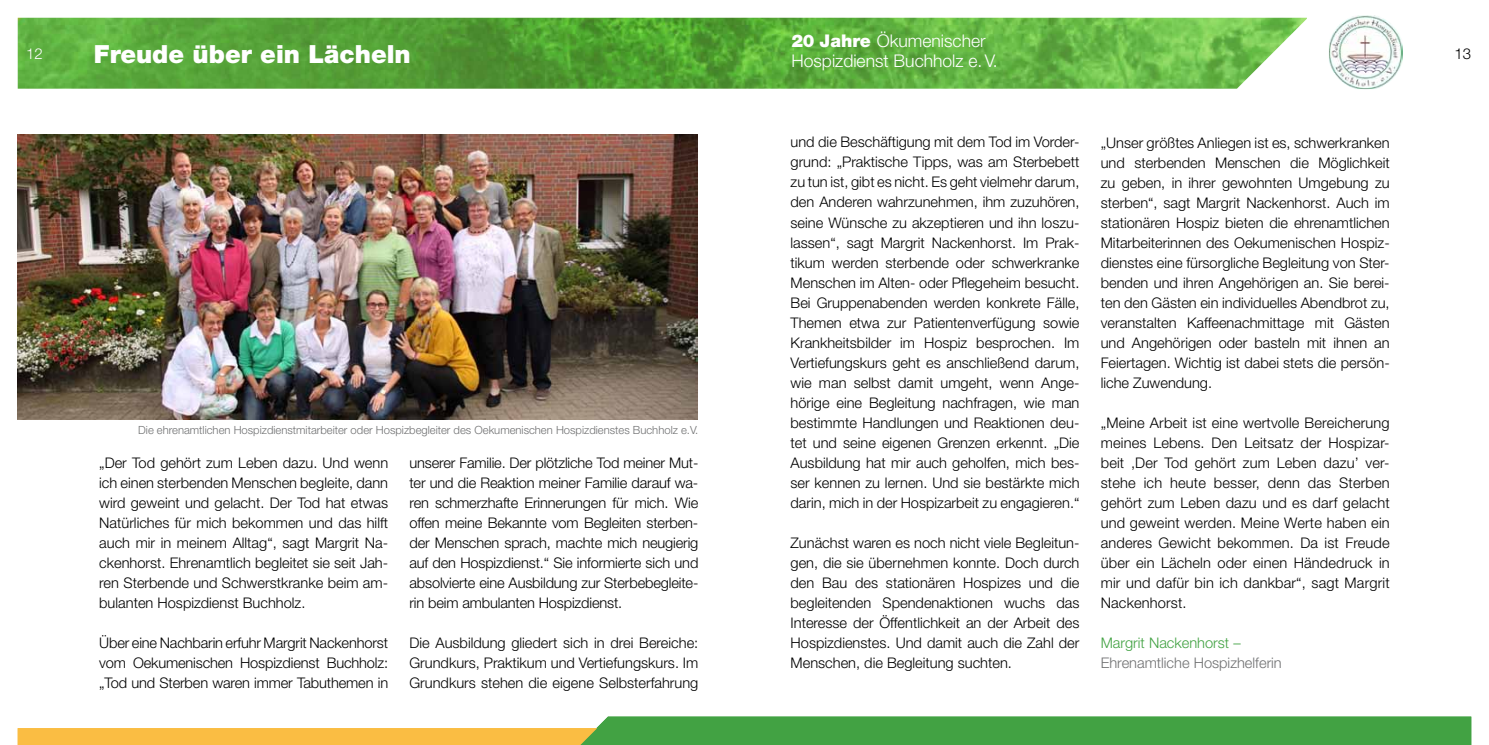
<style>
.page{position:relative;width:1489px;height:745px;background:#fff}
.page>*{position:absolute;margin:0;border:0;box-sizing:border-box;transform-origin:0 0}
.t1{font:900 25px "Helvetica Neue LT";color:#fff}
.t2{font:300 17.5px/20px "Helvetica Neue LT";color:#fff}
.t3{font:300 15px "Helvetica Neue LT";color:#fff}
.t4{font:300 15px "Helvetica Neue LT";color:#000}
.t5{font:300 14.62px/20px "Helvetica Neue LT";color:#000;text-align:justify}
.t6{font:300 14.62px "Helvetica Neue LT";color:#707172}
.t7{font:300 14.62px "Helvetica Neue LT";color:#42a243}
.t8{font:300 11.25px "Helvetica Neue LT";color:#707172}
.s1{font-weight:900}
</style>
<div class="page">
<img style="left:18px;top:18px;width:1288px;height:71px">
<img style="left:1329px;top:15px;width:73px;height:74px">
<svg style="left:18px;top:716px;width:1452px;height:28px"></svg>
<img style="left:18px;top:135px;width:679px;height:284px">
<p class="t2" style="left:791px;top:31px;width:208px"><span class="s1">20 Jahre</span> Ökumenischer<br>Hospizdienst Buchholz e.V.</p>
<p class="t3" style="left:26px;top:45px;width:18px">12</p>
<h1 class="t1" style="left:94px;top:39px;width:318px">Freude über ein Lächeln</h1>
<p class="t4" style="left:1454px;top:45px;width:18px">13</p>
<p class="t8" style="left:138px;top:423px;width:561px">Die ehrenamtlichen Hospizdienstmitarbeiter oder Hospizbegleiter des Oekumenischen Hospizdienstes Buchholz e.V.</p>
<p class="t5" style="left:99px;top:452px;width:290px">„Der Tod gehört zum Leben dazu. Und wenn ich einen sterbenden Menschen begleite, dann wird geweint und gelacht. Der Tod hat etwas Natürliches für mich bekommen und das hilft auch mir in meinem Alltag“, sagt Margrit Na&shy;ckenhorst. Ehrenamtlich begleitet sie seit Jah&shy;ren Sterbende und Schwerstkranke beim am&shy;bulanten Hospizdienst Buchholz.</p>
<p class="t5" style="left:99px;top:632px;width:290px">Über eine Nachbarin erfuhr Margrit Nackenhorst vom Oekumenischen Hospizdienst Buchholz: „Tod und Sterben waren immer Tabuthemen in</p>
<p class="t5" style="left:409px;top:452px;width:290px">unserer Familie. Der plötzliche Tod meiner Mut&shy;ter und die Reaktion meiner Familie darauf wa&shy;ren schmerzhafte Erinnerungen für mich. Wie offen meine Bekannte vom Begleiten sterben&shy;der Menschen sprach, machte mich neugierig auf den Hospizdienst.“ Sie informierte sich und absolvierte eine Ausbildung zur Sterbebegleite&shy;rin beim ambulanten Hospizdienst.</p>
<p class="t5" style="left:409px;top:632px;width:290px">Die Ausbildung gliedert sich in drei Bereiche:<br>Grundkurs, Praktikum und Vertiefungskurs. Im Grundkurs stehen die eigene Selbsterfahrung</p>
<p class="t5" style="left:790px;top:132px;width:290px">und die Beschäftigung mit dem Tod im Vorder&shy;grund: „Praktische Tipps, was am Sterbebett zu tun ist, gibt es nicht. Es geht vielmehr darum, den Anderen wahrzunehmen, ihm zuzuhören, seine Wünsche zu akzeptieren und ihn loszu&shy;lassen“, sagt Margrit Nackenhorst. Im Prak&shy;tikum werden sterbende oder schwerkranke Menschen im Alten- oder Pflegeheim besucht.<br>Bei Gruppenabenden werden konkrete Fälle, Themen etwa zur Patientenverfügung sowie Krankheitsbilder im Hospiz besprochen. Im Vertiefungskurs geht es anschließend darum, wie man selbst damit umgeht, wenn Ange&shy;hörige eine Begleitung nachfragen, wie man bestimmte Handlungen und Reaktionen deu&shy;tet und seine eigenen Grenzen erkennt. „Die Ausbildung hat mir auch geholfen, mich bes&shy;ser kennen zu lernen. Und sie bestärkte mich darin, mich in der Hospizarbeit zu engagieren.“</p>
<p class="t5" style="left:790px;top:532px;width:290px">Zunächst waren es noch nicht viele Begleitun&shy;gen, die sie übernehmen konnte. Doch durch den Bau des stationären Hospizes und die begleitenden Spendenaktionen wuchs das Interesse der Öffentlichkeit an der Arbeit des Hospizdienstes. Und damit auch die Zahl der Menschen, die Begleitung suchten.</p>
<p class="t5" style="left:1100px;top:132px;width:290px">„Unser größtes Anliegen ist es, schwerkranken und sterbenden Menschen die Möglichkeit zu geben, in ihrer gewohnten Umgebung zu sterben“, sagt Margrit Nackenhorst. Auch im stationären Hospiz bieten die ehrenamtlichen Mitarbeiterinnen des Oekumenischen Hospiz&shy;dienstes eine fürsorgliche Begleitung von Ster&shy;benden und ihren Angehörigen an. Sie berei&shy;ten den Gästen ein individuelles Abendbrot zu, veranstalten Kaffeenachmittage mit Gästen und Angehörigen oder basteln mit ihnen an Feiertagen. Wichtig ist dabei stets die persön&shy;liche Zuwendung.</p>
<p class="t5" style="left:1100px;top:412px;width:290px">„Meine Arbeit ist eine wertvolle Bereicherung meines Lebens. Den Leitsatz der Hospizar&shy;beit ‚Der Tod gehört zum Leben dazu’ ver&shy;stehe ich heute besser, denn das Sterben gehört zum Leben dazu und es darf gelacht und geweint werden. Meine Werte haben ein anderes Gewicht bekommen. Da ist Freude über ein Lächeln oder einen Händedruck in mir und dafür bin ich dankbar“, sagt Margrit Nackenhorst.</p>
<p class="t7" style="left:1100px;top:633px;width:141px">Margrit Nackenhorst –</p>
<p class="t6" style="left:1100px;top:653px;width:182px">Ehrenamtliche Hospizhelferin</p>
</div>
